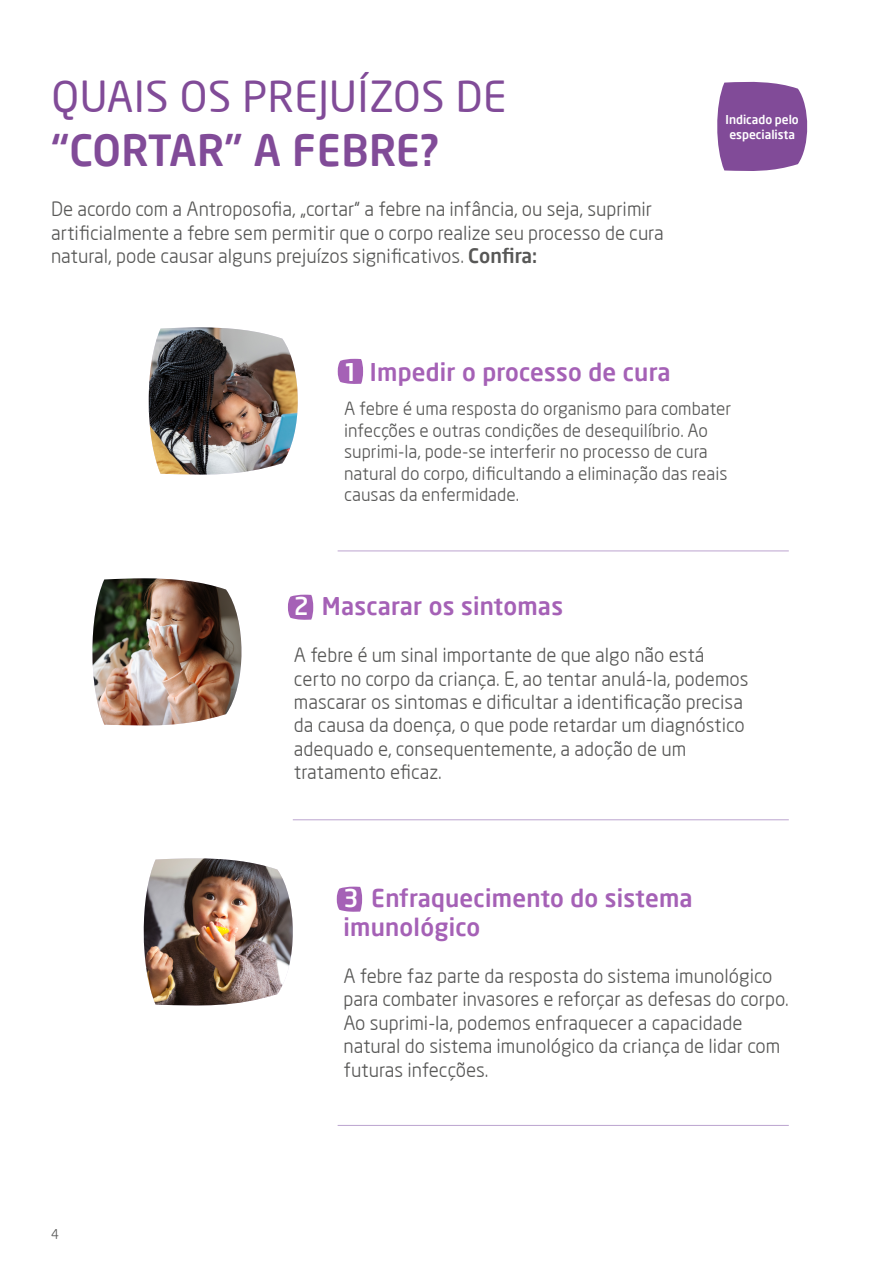
<style>
.page{position:relative;width:893px;height:1263px;background:#fff}
.page>*{position:absolute;margin:0;border:0;box-sizing:border-box;transform-origin:0 0}
.t1{font:500 42px "Neo Sans Weleda";letter-spacing:.01em;color:#814b98}
.t2{font:700 42px "Neo Sans Weleda";letter-spacing:.01em;color:#814b98}
.t3{font:700 24px/28.8px "Neo Sans Weleda";letter-spacing:.01em;color:#a561b6}
.t4{font:19.5px/23.4px "Neo Sans Weleda";color:#575756}
.t5{font:18px/21.6px "Neo Sans Weleda";color:#575756}
.t6{font:13.5px "Neo Sans Weleda";color:#575756}
.t7{font:700 12px/14.4px "Neo Sans Weleda";color:#fff;text-align:center}
.s1{font-weight:700}
.s2{color:#fff}
</style>
<div class="page">
<svg style="left:337px;top:887px;width:25px;height:25px"></svg>
<svg style="left:338px;top:359px;width:25px;height:25px"></svg>
<svg style="left:717px;top:81px;width:91px;height:90px;background:#8f5fa3"></svg>
<img style="left:148px;top:327px;width:150px;height:148px">
<img style="left:92px;top:578px;width:150px;height:148px">
<img style="left:143px;top:858px;width:150px;height:148px">
<svg style="left:288px;top:595px;width:25px;height:25px"></svg>
<hr style="left:338px;top:550px;width:451px;height:1px;background:#bca4cf">
<hr style="left:293px;top:819px;width:496px;height:1px;background:#bca4cf">
<hr style="left:338px;top:1125px;width:451px;height:1px;background:#bca4cf">
<h1 class="t1" style="left:52px;top:71px;width:456px">QUAIS OS PREJUÍZOS DE</h1>
<h1 class="t2" style="left:52px;top:124px;width:389px">“CORTAR” A FEBRE?</h1>
<p class="t4" style="left:51px;top:197px;width:614px">De acordo com a Antroposofia, „cortar“ a febre na infância, ou seja, suprimir artificialmente a febre sem permitir que o corpo realize seu processo de cura natural, pode causar alguns prejuízos significativos. <span class="s1">Confira:</span></p>
<p class="t7" style="left:726px;top:112px;width:75px">Indicado pelo especialista</p>
<p class="t3" style="left:344px;top:357px;width:328px"><span class="s2">1</span> Impedir o processo de cura</p>
<p class="t5" style="left:344px;top:397px;width:388px">A febre é uma resposta do organismo para combater infecções e outras condições de desequilíbrio. Ao suprimi-la, pode-se interferir no processo de cura natural do corpo, dificultando a eliminação das reais causas da enfermidade.</p>
<p class="t3" style="left:294px;top:592px;width:271px"><span class="s2">2</span> Mascarar os sintomas</p>
<p class="t4" style="left:294px;top:643px;width:456px">A febre é um sinal importante de que algo não está certo no corpo da criança. E, ao tentar anulá-la, podemos mascarar os sintomas e dificultar a identificação precisa da causa da doença, o que pode retardar um diagnóstico adequado e, consequentemente, a adoção de um tratamento eficaz.</p>
<p class="t6" style="left:51px;top:1226px;width:9px">4</p>
<p class="t3" style="left:343px;top:884px;width:351px"><span class="s2">3</span> Enfraquecimento do sistema imunológico</p>
<p class="t4" style="left:343px;top:964px;width:447px">A febre faz parte da resposta do sistema imunológico para combater invasores e reforçar as defesas do corpo.<br>Ao suprimi-la, podemos enfraquecer a capacidade natural do sistema imunológico da criança de lidar com futuras infecções.</p>
</div>
